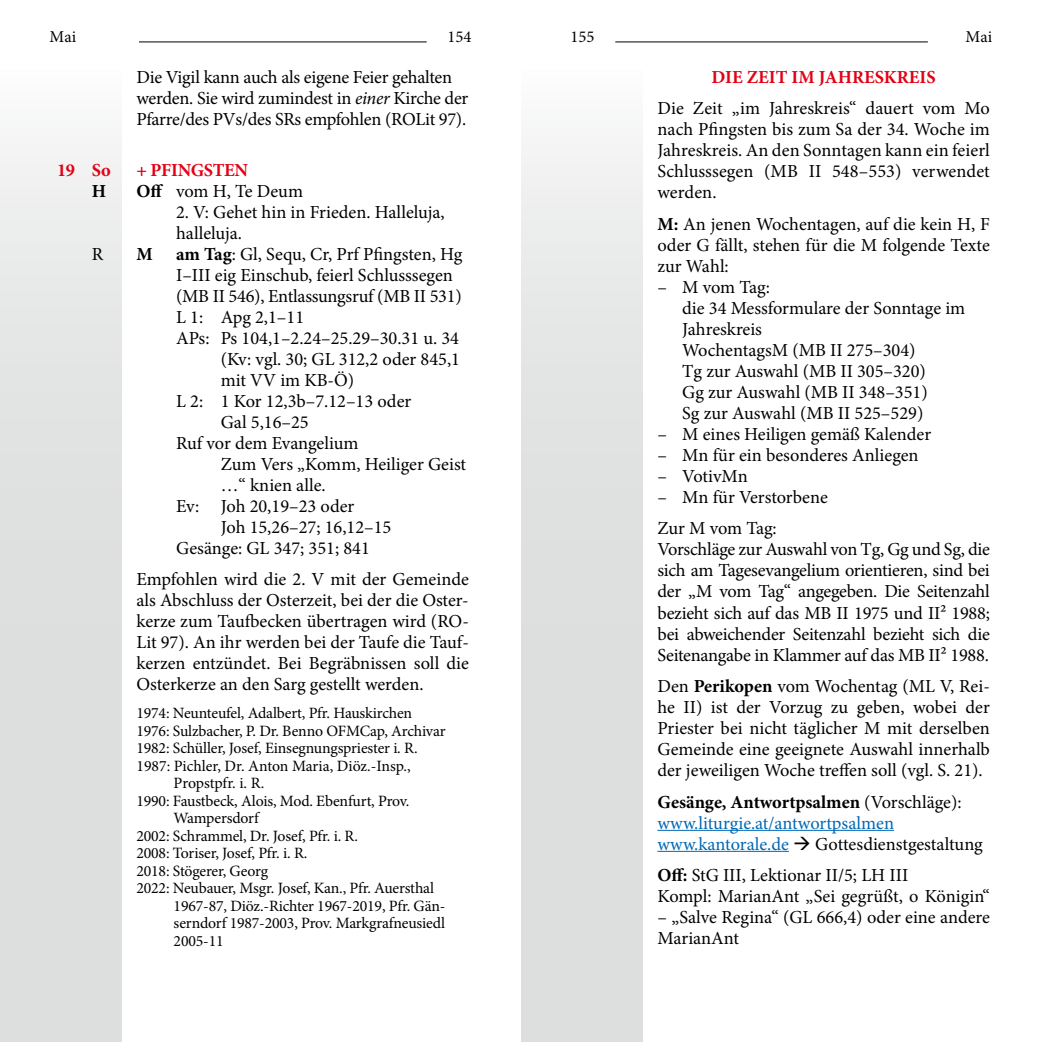
<style>
.page{position:relative;width:1042px;height:1042px;background:#fff}
.page>*{position:absolute;margin:0;border:0;box-sizing:border-box;transform-origin:0 0}
.t1{font:18.38px/21px "Minion Pro";color:#000}
.t2{font:18.38px/21px "Minion Pro";color:#0068b4}
.t3{font:700 18.38px "Minion Pro";color:#e30015}
.t4{font:700 18.38px "Minion Pro";color:#000}
.t5{font:16.62px "Minion Pro";color:#000}
.t6{font:15.75px "Minion Pro";letter-spacing:-.01em;color:#000}
.s1{font-weight:700}
.s2{font-weight:700;color:#000}
.s3{color:#000}
.s4{font-style:italic}
</style>
<div class="page">
<div style="left:0;top:69px;width:122px;height:973px;background:linear-gradient(to bottom,#f0f0f0,#d6d8d8)"></div>
<div style="left:521px;top:69px;width:121px;height:973px;background:linear-gradient(to bottom,#f0f0f0,#d6d8d8)"></div>
<hr style="left:139px;top:41px;width:288px;height:1px;background:#000">
<hr style="left:615px;top:41px;width:313px;height:1px;background:#000">
<hr style="left:657px;top:830px;width:237px;height:1px;background:#0068b4">
<hr style="left:657px;top:851px;width:132px;height:1px;background:#0068b4">
<p class="t5" style="left:50px;top:25px;width:28px">Mai</p>
<p class="t5" style="left:447px;top:25px;width:25px">154</p>
<p class="t5" style="left:570px;top:25px;width:25px">155</p>
<p class="t5" style="left:965px;top:25px;width:28px">Mai</p>
<p class="t3" style="left:711px;top:64px;width:226px">DIE ZEIT IM JAHRESKREIS</p>
<p class="t1" style="left:657px;top:98px;width:334px;text-align:justify">Die Zeit „im Jahreskreis“ dauert vom Mo nach Pfingsten bis zum Sa der 34. Woche im Jahreskreis. An den Sonntagen kann ein feierl Schlusssegen (MB II 548–553) verwendet werden.</p>
<p class="t1" style="left:657px;top:214px;width:334px;text-align:justify"><span class="s1">M:</span> An jenen Wochentagen, auf die kein H, F oder G fällt, stehen für die M folgende Texte zur Wahl:</p>
<p class="t1" style="left:682px;top:277px;width:285px;text-indent:-25px">– M vom Tag:<br>die 34 Messformulare der Sonntage im<br>Jahreskreis<br>WochentagsM (MB II 275–304)<br>Tg zur Auswahl (MB II 305–320)<br>Gg zur Auswahl (MB II 348–351)<br>Sg zur Auswahl (MB II 525–529)</p>
<p class="t1" style="left:657px;top:424px;width:275px">– M eines Heiligen gemäß Kalender</p>
<p class="t1" style="left:657px;top:445px;width:263px">– Mn für ein besonderes Anliegen</p>
<p class="t1" style="left:657px;top:466px;width:92px">– VotivMn</p>
<p class="t1" style="left:657px;top:481px;width:172px;line-height:31.5px">– Mn für Verstorbene<br>Zur M vom Tag:</p>
<p class="t1" style="left:657px;top:539px;width:334px;text-align:justify">Vorschläge zur Auswahl von Tg, Gg und Sg, die sich am Tagesevangelium orientieren, sind bei der „M vom Tag“ angegeben. Die Seitenzahl bezieht sich auf das MB II 1975 und II² 1988; bei abweichender Seitenzahl bezieht sich die Seitenangabe in Klammer auf das MB II² 1988.</p>
<p class="t1" style="left:657px;top:676px;width:334px;text-align:justify">Den <span class="s1">Perikopen</span> vom Wochentag (ML V, Rei&shy;he II) ist der Vorzug zu geben, wobei der Priester bei nicht täglicher M mit derselben Gemeinde eine geeignete Auswahl innerhalb der jeweiligen Woche treffen soll (vgl. S. 21).</p>
<p class="t2" style="left:657px;top:791px;width:327px"><span class="s2">Gesänge, Antwortpsalmen</span> <span class="s3">(Vorschläge): </span>www.liturgie.at/antwortpsalmen www.kantorale.de <span class="s3">→ Gottesdienstgestaltung</span></p>
<p class="t1" style="left:657px;top:865px;width:334px"><span class="s1">Off:</span> StG III, Lektionar II/5; LH III<br>Kompl: MarianAnt „Sei gegrüßt, o Königin“</p>
<p class="t1" style="left:657px;top:907px;width:334px">– „Salve Regina“ (GL 666,4) oder eine andere<br>MarianAnt</p>
<p class="t1" style="left:136px;top:67px;width:333px">Die Vigil kann auch als eigene Feier gehalten werden. Sie wird zumindest in <span class="s4">einer</span> Kirche der<br>Pfarre/des PVs/des SRs empfohlen (ROLit 97).</p>
<p class="t3" style="left:57px;top:157px;width:55px">19 So</p>
<p class="t3" style="left:136px;top:157px;width:113px">+ PFINGSTEN</p>
<p class="t4" style="left:92px;top:178px;width:16px">H</p>
<p class="t1" style="left:136px;top:180px;width:168px"><span class="s1">Off</span> vom H, Te Deum</p>
<p class="t1" style="left:176px;top:201px;width:270px">2. V: Gehet hin in Frieden. Halleluja, halleluja.</p>
<p class="t1" style="left:92px;top:243px;width:13px">R</p>
<p class="t4" style="left:136px;top:241px;width:18px">M</p>
<p class="t1" style="left:176px;top:243px;width:288px"><span class="s1">am Tag</span>: Gl, Sequ, Cr, Prf Pfingsten, Hg</p>
<p class="t1" style="left:176px;top:264px;width:278px">I–III eig Einschub, feierl Schlusssegen</p>
<p class="t1" style="left:176px;top:285px;width:287px">(MB II 546), Entlassungsruf (MB II 531)</p>
<p class="t1" style="left:176px;top:306px;width:130px">L 1: Apg 2,1–11</p>
<p class="t1" style="left:176px;top:327px;width:284px">APs: Ps 104,1–2.24–25.29–30.31 u. 34</p>
<p class="t1" style="left:221px;top:348px;width:241px">(Kv: vgl. 30; GL 312,2 oder 845,1</p>
<p class="t1" style="left:221px;top:369px;width:135px">mit VV im KB-Ö)</p>
<p class="t1" style="left:176px;top:390px;width:237px">L 2: 1 Kor 12,3b–7.12–13 oder</p>
<p class="t1" style="left:221px;top:411px;width:89px">Gal 5,16–25</p>
<p class="t1" style="left:176px;top:432px;width:184px">Ruf vor dem Evangelium</p>
<p class="t1" style="left:221px;top:453px;width:247px">Zum Vers „Komm, Heiliger Geist</p>
<p class="t1" style="left:221px;top:474px;width:104px">…“ knien alle.</p>
<p class="t1" style="left:176px;top:495px;width:180px">Ev: Joh 20,19–23 oder</p>
<p class="t1" style="left:221px;top:516px;width:172px">Joh 15,26–27; 16,12–15</p>
<p class="t1" style="left:176px;top:537px;width:195px">Gesänge: GL 347; 351; 841</p>
<p class="t1" style="left:136px;top:569px;width:334px;text-align:justify">Empfohlen wird die 2. V mit der Gemeinde als Abschluss der Osterzeit, bei der die Oster&shy;kerze zum Taufbecken übertragen wird (RO-Lit 97). An ihr werden bei der Taufe die Tauf&shy;kerzen entzündet. Bei Begräbnissen soll die Osterkerze an den Sarg gestellt werden.</p>
<p class="t6" style="left:136px;top:702px;width:277px">1974: Neunteufel, Adalbert, Pfr. Hauskirchen</p>
<p class="t6" style="left:136px;top:720px;width:311px">1976: Sulzbacher, P. Dr. Benno OFMCap, Archivar</p>
<p class="t6" style="left:136px;top:737px;width:281px">1982: Schüller, Josef, Einsegnungspriester i. R.</p>
<p class="t6" style="left:136px;top:755px;width:276px">1987: Pichler, Dr. Anton Maria, Diöz.-Insp.,</p>
<p class="t6" style="left:174px;top:772px;width:90px">Propstpfr. i. R.</p>
<p class="t6" style="left:136px;top:790px;width:273px">1990: Faustbeck, Alois, Mod. Ebenfurt, Prov.</p>
<p class="t6" style="left:174px;top:807px;width:87px">Wampersdorf</p>
<p class="t6" style="left:136px;top:825px;width:221px">2002: Schrammel, Dr. Josef, Pfr. i. R.</p>
<p class="t6" style="left:136px;top:842px;width:171px">2008: Toriser, Josef, Pfr. i. R.</p>
<p class="t6" style="left:136px;top:860px;width:133px">2018: Stögerer, Georg</p>
<p class="t6" style="left:136px;top:877px;width:299px">2022: Neubauer, Msgr. Josef, Kan., Pfr. Auersthal</p>
<p class="t6" style="left:174px;top:895px;width:273px">1967-87, Diöz.-Richter 1967-2019, Pfr. Gän-</p>
<p class="t6" style="left:174px;top:912px;width:273px">serndorf 1987-2003, Prov. Markgrafneusiedl</p>
<p class="t6" style="left:174px;top:930px;width:52px">2005-11</p>
</div>
